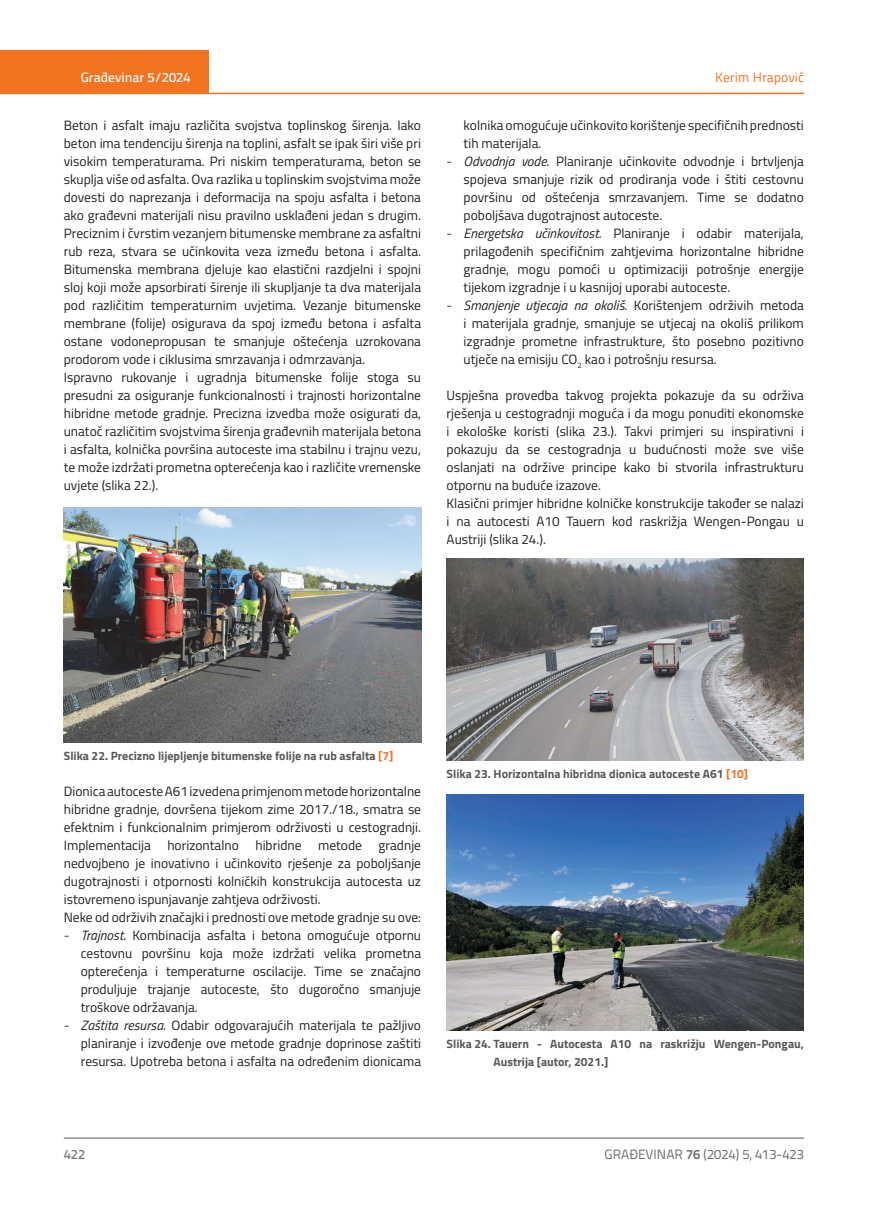
<style>
.page{position:relative;width:872px;height:1212px;background:#fff}
.page>*{position:absolute;margin:0;border:0;box-sizing:border-box;transform-origin:0 0}
.t1{font:13.5px/18px "Titillium";color:#231f20;text-align:justify}
.t2{font:13.5px "Titillium Text 22 L";color:#6c6d70}
.t3{font:500 13.5px "Titillium Text 22 L";color:#fff}
.t4{font:13.5px "Titillium Text 22 L";color:#f47321}
.t5{font:500 13.5px "Titillium Text 22 L";color:#787a7d}
.t6{font:700 12px/18px "Titillium";color:#57585a}
.s1{font-family:"Titillium Text 22 L";font-weight:300}
.s2{font-style:italic}
.s3{color:#f47321}
.s4{font-weight:700}
</style>
<div class="page">
<div style="left:0;top:50px;width:208px;height:44px;background:#f47321"></div>
<hr style="left:0;top:93px;width:804px;height:1px;background:#f47321">
<hr style="left:64px;top:1138px;width:740px;height:1px;background:#57585a">
<img style="left:64px;top:507px;width:357px;height:235px">
<img style="left:446px;top:558px;width:358px;height:202px">
<img style="left:446px;top:795px;width:358px;height:235px">
<p class="t3" style="left:81px;top:67px;width:111px">Građevinar 5/2024</p>
<p class="t1" style="left:64px;top:115px;width:359px;text-align:left">Beton i asfalt imaju različita svojstva toplinskog širenja. Iako beton ima tendenciju širenja na toplini, asfalt se ipak širi više pri visokim temperaturama. Pri niskim temperaturama, beton se skuplja više od asfalta. Ova razlika u toplinskim svojstvima može dovesti do naprezanja i deformacija na spoju asfalta i betona ako građevni materijali nisu pravilno usklađeni jedan s drugim.<br>Preciznim i čvrstim vezanjem bitumenske membrane za asfaltni rub reza, stvara se učinkovita veza između betona i asfalta.<br>Bitumenska membrana djeluje kao elastični razdjelni i spojni sloj koji može apsorbirati širenje ili skupljanje ta dva materijala pod različitim temperaturnim uvjetima. Vezanje bitumenske membrane (folije) osigurava da spoj između betona i asfalta ostane vodonepropusan te smanjuje oštećenja uzrokovana prodorom vode i ciklusima smrzavanja i odmrzavanja.<br>Ispravno rukovanje i ugradnja bitumenske folije stoga su presudni za osiguranje funkcionalnosti i trajnosti horizontalne hibridne metode gradnje. Precizna izvedba može osigurati da, unatoč različitim svojstvima širenja građevnih materijala betona i asfalta, kolnička površina autoceste ima stabilnu i trajnu vezu, te može izdržati prometna opterećenja kao i različite vremenske uvjete (slika 22.).</p>
<p class="t4" style="left:715px;top:68px;width:90px">Kerim Hrapović</p>
<p class="t1" style="left:463px;top:115px;width:342px">kolnika omogućuje učinkovito korištenje specifičnih prednosti tih materijala.</p>
<p class="t1" style="left:463px;top:151px;width:342px;text-indent:-17px"><span class="s1">-</span> <span class="s2">Odvodnja vode</span>. Planiranje učinkovite odvodnje i brtvljenja spojeva smanjuje rizik od prodiranja vode i štiti cestovnu površinu od oštećenja smrzavanjem. Time se dodatno poboljšava dugotrajnost autoceste.</p>
<p class="t1" style="left:463px;top:223px;width:342px;text-indent:-17px"><span class="s1">-</span> <span class="s2">Energetska učinkovitost</span>. Planiranje i odabir materijala, prilagođenih specifičnim zahtjevima horizontalne hibridne gradnje, mogu pomoći u optimizaciji potrošnje energije tijekom izgradnje i u kasnijoj uporabi autoceste.</p>
<p class="t1" style="left:463px;top:295px;width:342px;text-indent:-17px"><span class="s1">-</span> <span class="s2">Smanjenje utjecaja na okoliš</span>. Korištenjem održivih metoda i materijala gradnje, smanjuje se utjecaj na okoliš prilikom izgradnje prometne infrastrukture, što posebno pozitivno utječe na emisiju CO<sub>2</sub> kao i potrošnju resursa.</p>
<p class="t1" style="left:446px;top:385px;width:359px;text-align:left">Uspješna provedba takvog projekta pokazuje da su održiva rješenja u cestogradnji moguća i da mogu ponuditi ekonomske i ekološke koristi (slika 23.). Takvi primjeri su inspirativni i pokazuju da se cestogradnja u budućnosti može sve više oslanjati na održive principe kako bi stvorila infrastrukturu otpornu na buduće izazove.<br>Klasični primjer hibridne kolničke konstrukcije također se nalazi i na autocesti A10 Tauern kod raskrižja Wengen-Pongau u Austriji (slika 24.).</p>
<p class="t6" style="left:64px;top:746px;width:331px">Slika 22. Precizno lijepljenje bitumenske folije na rub asfalta <span class="s3">[7]</span></p>
<p class="t1" style="left:64px;top:782px;width:359px;text-align:left">Dionica autoceste A61 izvedena primjenom metode horizontalne hibridne gradnje, dovršena tijekom zime 2017./18., smatra se efektnim i funkcionalnim primjerom održivosti u cestogradnji.<br>Implementacija horizontalno hibridne metode gradnje nedvojbeno je inovativno i učinkovito rješenje za poboljšanje dugotrajnosti i otpornosti kolničkih konstrukcija autocesta uz istovremeno ispunjavanje zahtjeva održivosti.<br>Neke od održivih značajki i prednosti ove metode gradnje su ove:</p>
<p class="t1" style="left:81px;top:926px;width:342px;text-indent:-17px"><span class="s1">-</span> <span class="s2">Trajnost</span>. Kombinacija asfalta i betona omogućuje otpornu cestovnu površinu koja može izdržati velika prometna opterećenja i temperaturne oscilacije. Time se značajno produljuje trajanje autoceste, što dugoročno smanjuje troškove održavanja.</p>
<p class="t1" style="left:81px;top:1016px;width:342px;text-indent:-17px"><span class="s1">-</span> <span class="s2">Zaštita resursa</span>. Odabir odgovarajućih materijala te pažljivo planiranje i izvođenje ove metode gradnje doprinose zaštiti resursa. Upotreba betona i asfalta na određenim dionicama</p>
<p class="t6" style="left:446px;top:764px;width:303px">Slika 23. Horizontalna hibridna dionica autoceste A61 <span class="s3">[10]</span></p>
<p class="t6" style="left:493px;top:1034px;width:312px;text-indent:-47px">Slika 24. Tauern - Autocesta A10 na raskrižju Wengen-Pongau,<br>Austrija [autor, 2021.]</p>
<p class="t5" style="left:64px;top:1144px;width:23px">422</p>
<p class="t2" style="left:604px;top:1144px;width:201px">GRAĐEVINAR <span class="s4">76</span> (2024) 5, 413-423</p>
</div>
